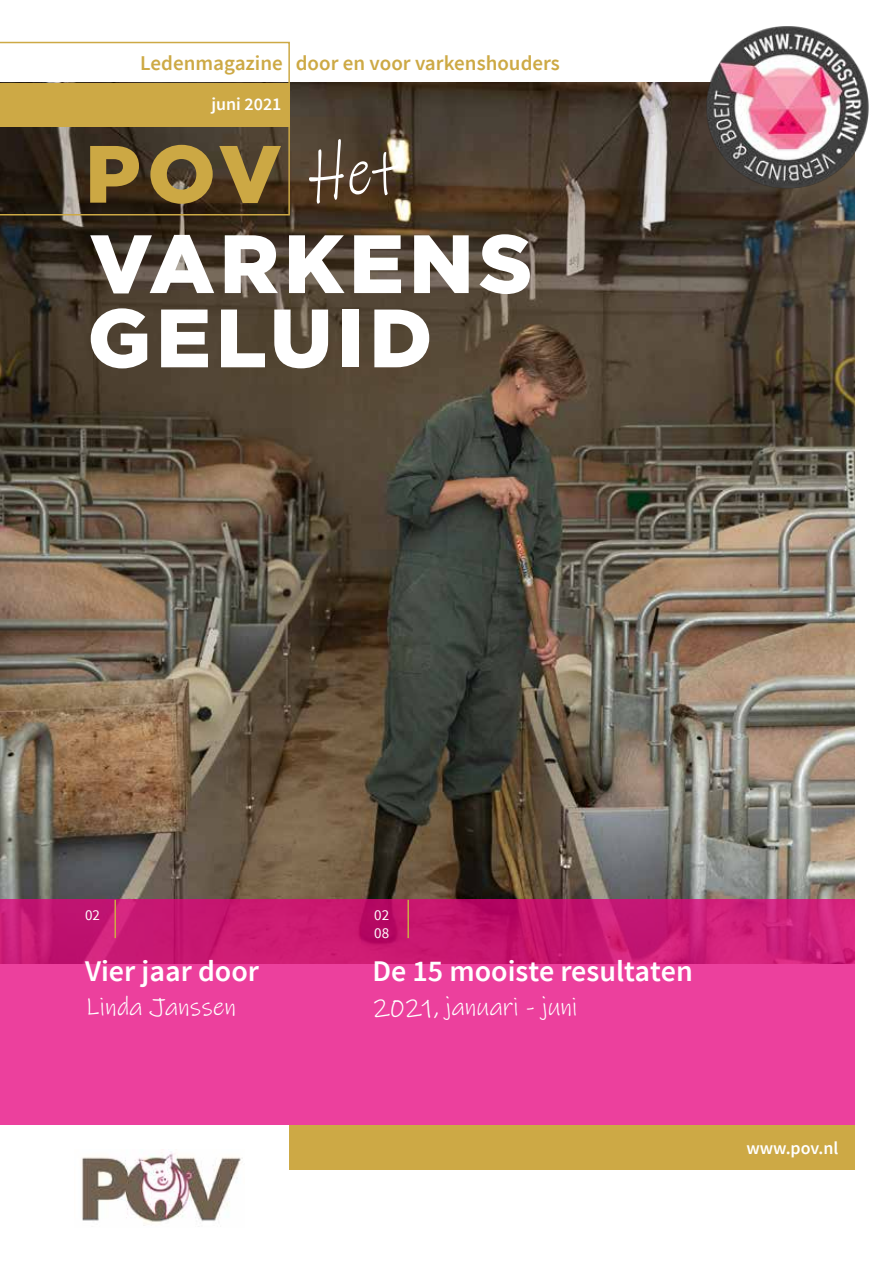
<style>
.page{position:relative;width:893px;height:1263px;background:#fff}
.page>*{position:absolute;margin:0;border:0;box-sizing:border-box;transform-origin:0 0}
.t1{font:900 82.5px "Gotham";letter-spacing:.06em;color:#fff}
.t2{font:900 81px "Gotham";color:#cca844}
.t3{font:67.5px "Ink Free";color:#fff;scale:.8 1}
.t4{font:600 30px "Source Sans Pro";color:#fff}
.t5{font:25.5px "Ink Free";color:#fff}
.t6{font:600 21px "Source Sans Pro";color:#cda945}
.t7{font:600 18px "Source Sans Pro";color:#fff}
.t8{font:15px/18px "Source Sans Pro";color:#fff}
</style>
<div class="page">
<img style="left:0;top:83px;width:855px;height:816px">
<img style="left:691px;top:26px;width:178px;height:177px">
<svg style="left:0;top:899px;width:855px;height:226px;fill:#ec409d"></svg>
<div style="left:289px;top:1125px;width:566px;height:44px;background:#cda945"></div>
<img style="left:81px;top:1152px;width:162px;height:74px">
<svg style="left:0;top:42px;width:290px;height:173px"></svg>
<hr style="left:407px;top:900px;width:2px;height:38px;background:#cda945">
<hr style="left:114px;top:900px;width:2px;height:38px;background:#cda945">
<div style="left:0;top:83px;width:289px;height:44px;background:#cda945"></div>
<p class="t6" style="left:140px;top:50px;width:421px">Ledenmagazine door en voor varkenshouders</p>
<p class="t7" style="left:211px;top:93px;width:72px">juni 2021</p>
<h3 class="t3" style="left:310px;top:133px;width:112px">Het</h3>
<h2 class="t2" style="left:85px;top:127px;width:198px">POV</h2>
<h1 class="t1" style="left:90px;top:216px;width:444px">VARKENS</h1>
<h1 class="t1" style="left:88px;top:290px;width:346px">GELUID</h1>
<p class="t8" style="left:85px;top:906px;width:16px">02</p>
<p class="t8" style="left:374px;top:906px;width:16px">02<br>08</p>
<h3 class="t4" style="left:85px;top:952px;width:176px">Vier jaar door</h3>
<p class="t5" style="left:85px;top:992px;width:153px">Linda Janssen</p>
<h3 class="t4" style="left:372px;top:952px;width:322px">De 15 mooiste resultaten</h3>
<p class="t5" style="left:372px;top:992px;width:207px">2021, januari - juni</p>
<p class="t7" style="left:746px;top:1137px;width:94px">www.pov.nl</p>
</div>
